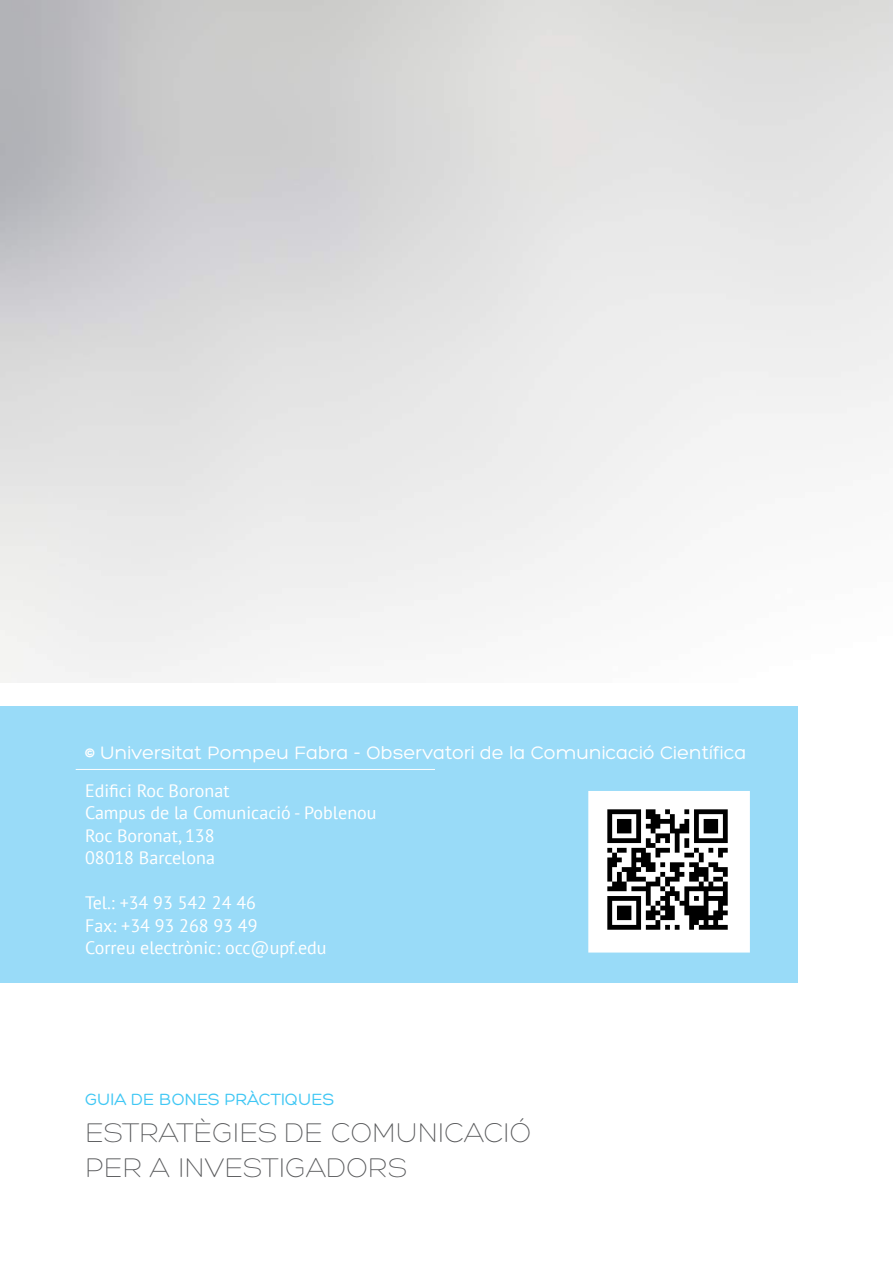
<style>
.page{position:relative;width:893px;height:1263px;background:#fff}
.page>*{position:absolute;margin:0;border:0;box-sizing:border-box;transform-origin:0 0}
.t1{font:300 29.25px/35.1px "Hero";color:#57585a}
.t2{font:19.5px "Hero";color:#fff}
.t3{font:18px/22.5px "PT Sans";color:#fff}
.t4{font:17.7px "Hero";color:#40c7f4}
</style>
<div class="page">
<div style="left:0;top:706px;width:797px;height:276px;background:#99dbf8"></div>
<img style="left:597px;top:800px;width:144px;height:143px">
<div style="left:588px;top:791px;width:162px;height:161px;border:8px solid #fff"></div>
<hr style="left:76px;top:769px;width:359px;height:1px;background:#fff">
<p class="t2" style="left:85px;top:742px;width:663px">© Universitat Pompeu Fabra - Observatori de la Comunicació Científica</p>
<p class="t3" style="left:85px;top:779px;width:293px">Edifici Roc Boronat<br>Campus de la Comunicació - Poblenou<br>Roc Boronat, 138<br>08018 Barcelona</p>
<p class="t3" style="left:85px;top:891px;width:243px">Tel.: +34 93 542 24 46<br>Fax: +34 93 268 93 49<br>Correu electrònic: occ@upf.edu</p>
<p class="t4" style="left:85px;top:1090px;width:251px">GUIA DE BONES PRÀCTIQUES</p>
<h1 class="t1" style="left:85px;top:1115px;width:448px">ESTRATÈGIES DE COMUNICACIÓ<br>PER A INVESTIGADORS</h1>
</div>
